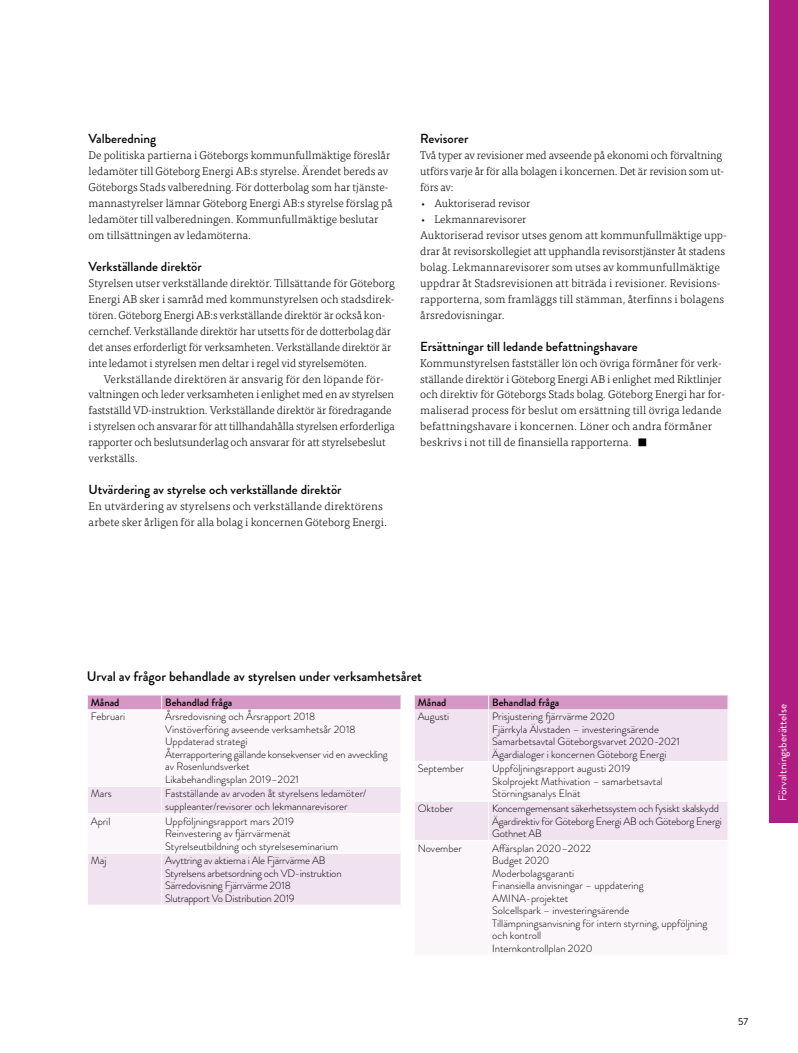
<style>
.page{position:relative;width:798px;height:1053px;background:#fff}
.page>*{position:absolute;margin:0;border:0;box-sizing:border-box;transform-origin:0 0}
.t1{font:500 13.75px "Brandon Grotesque";color:#000}
.t2{font:500 13.12px "Brandon Grotesque";color:#000}
.t3{font:300 11.25px/15.9px "Tisa OT";color:#000}
.t4{font:11.25px "Brandon Grotesque";color:#fff}
.t5{font:300 10.88px "Tisa OT";color:#000}
.t6{font:300 10.62px/12.5px "Brandon Grotesque";color:#000}
.t7{font:300 10.62px/12.5px "Brandon Grotesque";letter-spacing:-.02em;color:#000}
.t8{font:500 10.62px "Brandon Grotesque";color:#000}
.t9{font:10px "Brandon Grotesque";color:#000}
</style>
<div class="page">
<svg style="left:88px;top:709px;width:312px;height:1px"></svg>
<svg style="left:88px;top:787px;width:312px;height:117px;fill:#f1e2f0"></svg>
<hr style="left:161px;top:709px;width:1px;height:77px;background:#fff">
<svg style="left:161px;top:787px;width:1px;height:26px"></svg>
<svg style="left:400px;top:787px;width:1px;height:26px"></svg>
<hr style="left:88px;top:813px;width:73px;height:1px;background:#fff">
<hr style="left:161px;top:813px;width:1px;height:39px;background:#fff">
<hr style="left:161px;top:813px;width:239px;height:1px;background:#fff">
<hr style="left:86px;top:852px;width:75px;height:1px;background:#fff">
<hr style="left:161px;top:853px;width:1px;height:51px;background:#fff">
<hr style="left:161px;top:852px;width:240px;height:1px;background:#fff">
<svg style="left:87px;top:695px;width:314px;height:14px;background:#d59bc6"></svg>
<div style="left:414px;top:709px;width:313px;height:51px;background:#f1e2f0"></div>
<div style="left:415px;top:802px;width:312px;height:38px;background:#f1e2f0"></div>
<hr style="left:488px;top:709px;width:1px;height:51px;background:#fff">
<hr style="left:488px;top:801px;width:1px;height:39px;background:#fff">
<svg style="left:414px;top:695px;width:314px;height:14px;background:#d59bc6"></svg>
<div style="left:638px;top:438px;width:8px;height:8px;background:#000"></div>
<div style="left:769px;top:0;width:28px;height:822px;background:#af1c82"></div>
<p class="t2" style="left:89px;top:130px;width:69px">Valberedning</p>
<p class="t3" style="left:89px;top:148px;width:305px">De politiska partierna i Göteborgs kommunfullmäktige föreslår ledamöter till Göteborg Energi AB:s styrelse. Ärendet bereds av Göteborgs Stads valberedning. För dotterbolag som har tjänste&shy;mannastyrelser lämnar Göteborg Energi AB:s styrelse förslag på ledamöter till valberedningen. Kommunfullmäktige beslutar om tillsättningen av ledamöterna.</p>
<p class="t2" style="left:89px;top:257px;width:115px">Verkställande direktör</p>
<p class="t3" style="left:89px;top:275px;width:307px">Styrelsen utser verkställande direktör. Tillsättande för Göteborg Energi AB sker i samråd med kommunstyrelsen och stadsdirek&shy;tören. Göteborg Energi AB:s verkställande direktör är också kon&shy;cernchef. Verkställande direktör har utsetts för de dotterbolag där det anses erforderligt för verksamheten. Verkställande direktör är inte ledamot i styrelsen men deltar i regel vid styrelsemöten.</p>
<p class="t3" style="left:89px;top:371px;width:307px;text-indent:15px">Verkställande direktören är ansvarig för den löpande för&shy;valtningen och leder verksamheten i enlighet med en av styrelsen fastställd VD-instruktion. Verkställande direktör är föredragande i styrelsen och ansvarar för att tillhandahålla styrelsen erforderliga rapporter och beslutsunderlag och ansvarar för att styrelsebeslut verkställs.</p>
<p class="t2" style="left:89px;top:480px;width:254px">Utvärdering av styrelse och verkställande direktör</p>
<p class="t3" style="left:89px;top:498px;width:300px">En utvärdering av styrelsens och verkställande direktörens arbete sker årligen för alla bolag i koncernen Göteborg Energi.</p>
<p class="t2" style="left:420px;top:130px;width:50px">Revisorer</p>
<p class="t3" style="left:420px;top:148px;width:305px">Två typer av revisioner med avseende på ekonomi och förvaltning utförs varje år för alla bolagen i koncernen. Det är revision som ut&shy;förs av:</p>
<p class="t5" style="left:420px;top:197px;width:112px">• Auktoriserad revisor</p>
<p class="t5" style="left:420px;top:213px;width:108px">• Lekmannarevisorer</p>
<p class="t3" style="left:420px;top:227px;width:308px">Auktoriserad revisor utses genom att kommunfullmäktige upp&shy;drar åt revisorskollegiet att upphandla revisorstjänster åt stadens bolag. Lekmannarevisorer som utses av kommunfullmäktige uppdrar åt Stadsrevisionen att biträda i revisioner. Revisions&shy;rapporterna, som framläggs till stämman, återfinns i bolagens årsredovisningar.</p>
<p class="t2" style="left:420px;top:337px;width:219px">Ersättningar till ledande befattningshavare</p>
<p class="t3" style="left:420px;top:355px;width:306px">Kommunstyrelsen fastställer lön och övriga förmåner för verk&shy;ställande direktör i Göteborg Energi AB i enlighet med Riktlinjer och direktiv för Göteborgs Stads bolag. Göteborg Energi har for&shy;maliserad process för beslut om ersättning till övriga ledande befattningshavare i koncernen. Löner och andra förmåner beskrivs i not till de finansiella rapporterna.</p>
<p class="t1" style="left:87px;top:666px;width:336px">Urval av frågor behandlade av styrelsen under verksamhetsåret</p>
<p class="t8" style="left:91px;top:694px;width:30px">Månad</p>
<p class="t8" style="left:165px;top:694px;width:69px">Behandlad fråga</p>
<p class="t6" style="left:91px;top:710px;width:36px">Februari</p>
<p class="t6" style="left:165px;top:710px;width:224px">Årsredovisning och Årsrapport 2018<br>Vinstöverföring avseende verksamhetsår 2018<br>Uppdaterad strategi<br>Återrapportering gällande konsekvenser vid en avveckling av Rosenlundsverket<br>Likabehandlingsplan 2019–2021</p>
<p class="t6" style="left:91px;top:787px;width:22px">Mars</p>
<p class="t6" style="left:165px;top:787px;width:203px">Fastställande av arvoden åt styrelsens ledamöter/ suppleanter/revisorer och lekmannarevisorer</p>
<p class="t6" style="left:91px;top:814px;width:21px">April</p>
<p class="t6" style="left:165px;top:814px;width:174px">Uppföljningsrapport mars 2019<br>Reinvestering av fjärrvärmenät<br>Styrelseutbildning och styrelseseminarium</p>
<p class="t6" style="left:91px;top:854px;width:17px">Maj</p>
<p class="t7" style="left:165px;top:854px;width:178px">Avyttring av aktierna i Ale Fjärrvärme AB Styrelsens arbetsordning och VD-instruktion Särredovisning Fjärrvärme 2018<br>Slutrapport Vo Distribution 2019</p>
<p class="t8" style="left:417px;top:694px;width:30px">Månad</p>
<p class="t8" style="left:492px;top:694px;width:69px">Behandlad fråga</p>
<p class="t6" style="left:417px;top:710px;width:33px">Augusti</p>
<p class="t6" style="left:492px;top:710px;width:189px">Prisjustering fjärrvärme 2020<br>Fjärrkyla Älvstaden – investeringsärende Samarbetsavtal Göteborgsvarvet 2020-2021<br>Ägardialoger i koncernen Göteborg Energi</p>
<p class="t6" style="left:417px;top:762px;width:48px">September</p>
<p class="t6" style="left:492px;top:762px;width:172px">Uppföljningsrapport augusti 2019<br>Skolprojekt Mathivation – samarbetsavtal<br>Störningsanalys Elnät</p>
<p class="t6" style="left:417px;top:802px;width:37px">Oktober</p>
<p class="t7" style="left:492px;top:802px;width:231px">Koncerngemensant säkerhetssystem och fysiskt skalskydd<br>Ägardirektiv för Göteborg Energi AB och Göteborg Energi<br>Gothnet AB</p>
<p class="t6" style="left:417px;top:841px;width:46px">November</p>
<p class="t6" style="left:492px;top:841px;width:216px">Affärsplan 2020–2022<br>Budget 2020<br>Moderbolagsgaranti<br>Finansiella anvisningar – uppdatering<br>AMINA-projektet<br>Solcellspark – investeringsärende<br>Tillämpningsanvisning för intern styrning, uppföljning och kontroll<br>Internkontrollplan 2020</p>
<p class="t9" style="left:738px;top:1014px;width:12px">57</p>
<p class="t4" style="left:774px;top:801px;width:98px;rotate:-90deg">Förvaltningsberättelse</p>
</div>
